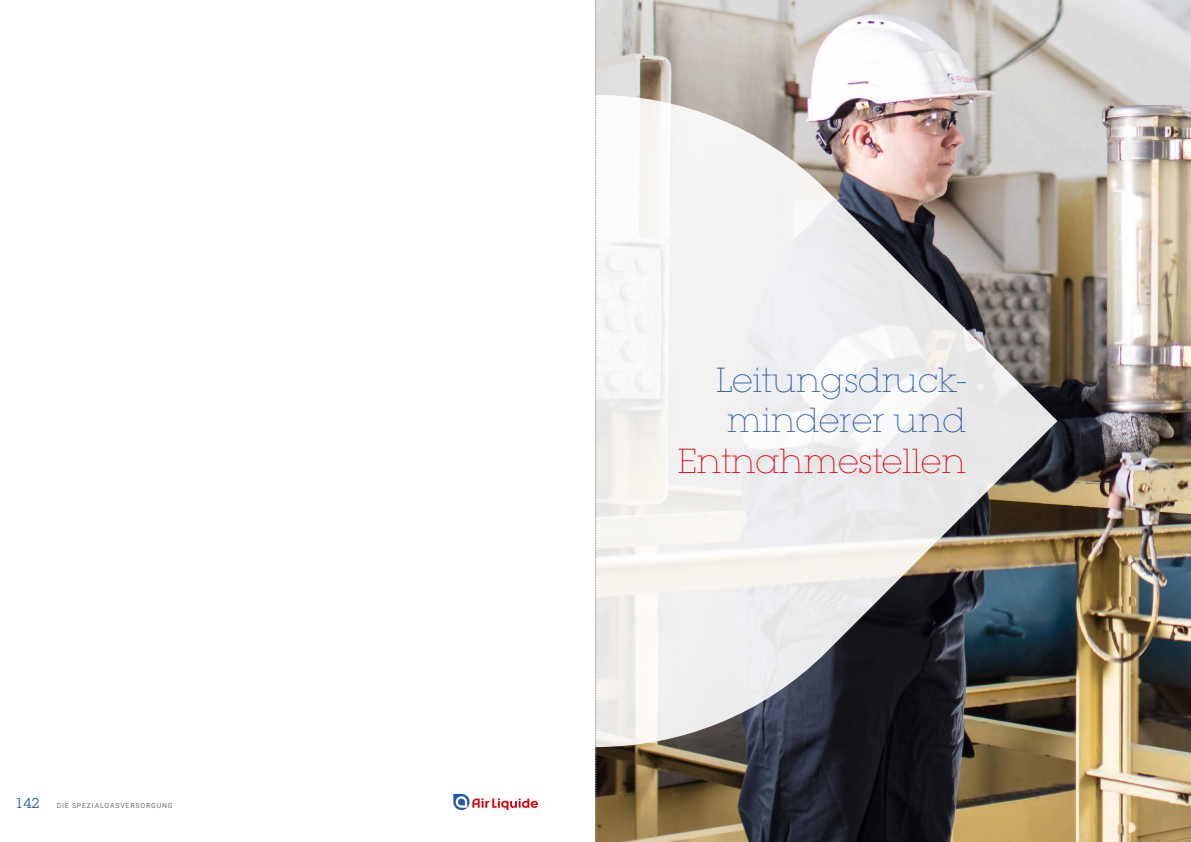
<style>
.page{position:relative;width:1191px;height:842px;background:#fff}
.page>*{position:absolute;margin:0;border:0;box-sizing:border-box;transform-origin:0 0}
.t1{font:200 34px/40.8px "Lubalin Graph Std";color:#2258a5;text-align:center}
.t2{font:200 34px "Lubalin Graph Std";color:#da0009}
.t3{font:7px "Roboto";letter-spacing:.115em;color:#6d6c6b}
.s1{font-family:"Lubalin Graph Std";font-size:14px;color:#2258a5}
</style>
<div class="page">
<img style="left:596px;top:0;width:595px;height:842px">
<img style="left:596px;top:95px;width:461px;height:652px">
<svg style="left:453px;top:794px;width:85px;height:16px"></svg>
<svg style="left:595px;top:0;width:1px;height:842px"></svg>
<p class="t3" style="left:15px;top:800px;width:159px"><span class="s1">142</span> DIE SPEZIALGASVERSORGUNG</p>
<h1 class="t1" style="left:716px;top:359px;width:251px">Leitungsdruck&shy;minderer und</h1>
<h1 class="t2" style="left:677px;top:442px;width:290px">Entnahmestellen</h1>
</div>
